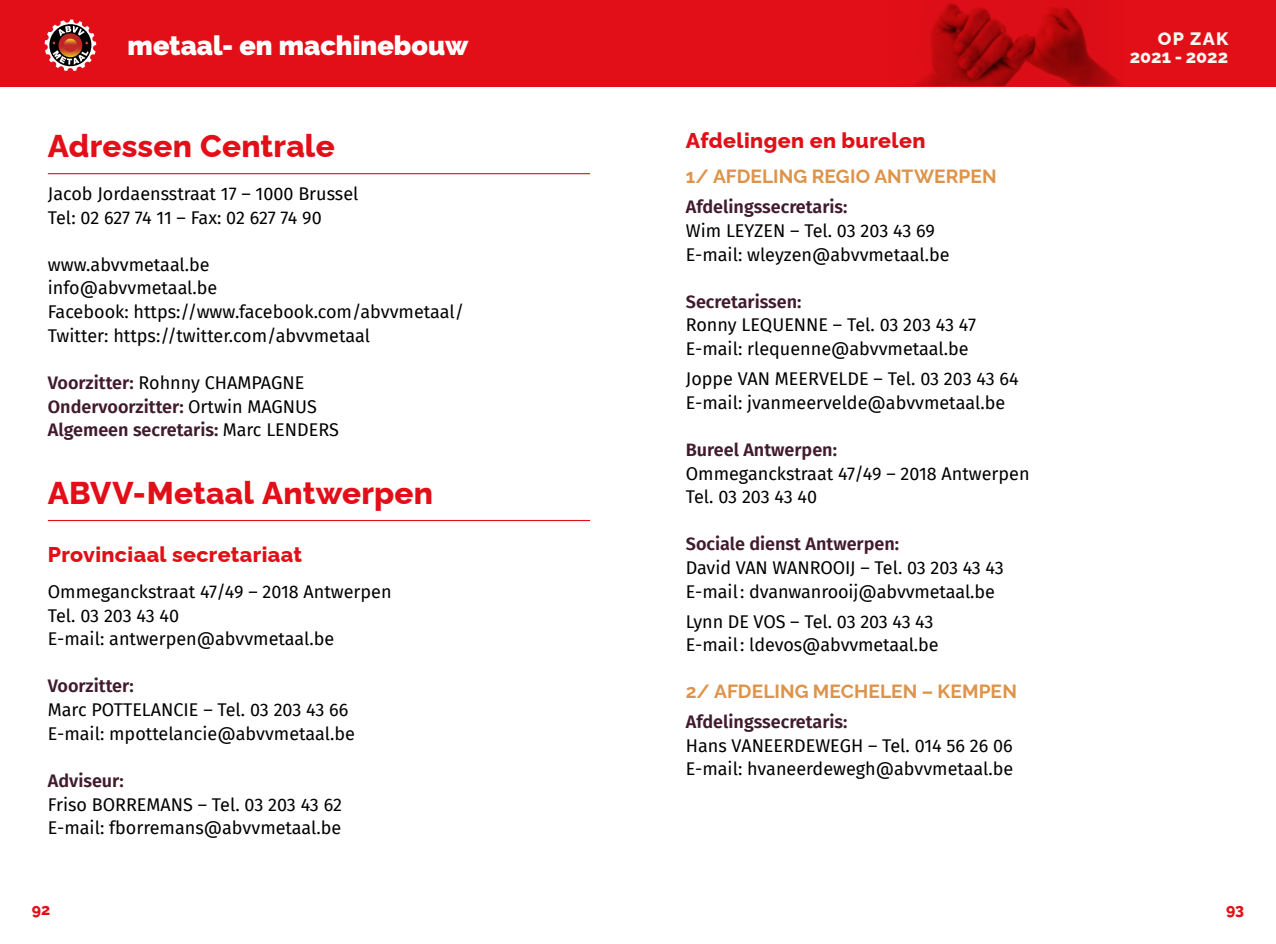
<style>
.page{position:relative;width:1276px;height:944px;background:#fff}
.page>*{position:absolute;margin:0;border:0;box-sizing:border-box;transform-origin:0 0}
.t1{font:800 31.5px "Raleway";letter-spacing:.005em;color:#e30f18}
.t2{font:900 27px "Raleway";color:#fff}
.t3{font:800 21.38px "Raleway";letter-spacing:.02em;color:#e30f18}
.t4{font:700 19.12px "Raleway";letter-spacing:.005em;color:#dd944a}
.t5{font:18px/23.6px "Fira Sans";color:#000}
.t6{font:600 18px/23.6px "Fira Sans";color:#411b2c}
.t7{font:800 18px/18px "Raleway";color:#fbf8f2;text-align:right}
.t8{font:800 15.75px "Raleway";color:#e30f18}
.s1{font-weight:400;color:#000}
</style>
<div class="page">
<hr style="left:48px;top:173px;width:542px;height:1px;background:#e30f18">
<hr style="left:48px;top:520px;width:542px;height:1px;background:#e30f18">
<div style="left:638px;top:0;width:638px;height:86px;background:#e30f18"></div>
<div style="left:0;top:0;width:638px;height:86px;background:#e30f18"></div>
<img style="left:888px;top:0;width:263px;height:86px">
<svg style="left:45px;top:20px;width:51px;height:51px"></svg>
<h2 class="t2" style="left:128px;top:30px;width:342px">metaal- en machinebouw</h2>
<p class="t7" style="left:1129px;top:27px;width:100px">OP ZAK<br>2021 - 2022</p>
<h1 class="t1" style="left:48px;top:121px;width:288px">Adressen Centrale</h1>
<p class="t5" style="left:48px;top:181px;width:312px">Jacob Jordaensstraat 17 – 1000 Brussel<br>Tel: 02 627 74 11 – Fax: 02 627 74 90</p>
<p class="t5" style="left:48px;top:252px;width:418px">www.abvvmetaal.be<br>info@abvvmetaal.be<br>Facebook: https://www.facebook.com/abvvmetaal/ Twitter: https://twitter.com/abvvmetaal</p>
<p class="t6" style="left:48px;top:370px;width:293px">Voorzitter: <span class="s1">Rohnny CHAMPAGNE<br></span>Ondervoorzitter: <span class="s1">Ortwin MAGNUS<br></span>Algemeen secretaris: <span class="s1">Marc LENDERS</span></p>
<h1 class="t1" style="left:48px;top:468px;width:387px">ABVV-Metaal Antwerpen</h1>
<p class="t3" style="left:48px;top:537px;width:256px">Provinciaal secretariaat</p>
<p class="t5" style="left:48px;top:579px;width:345px">Ommeganckstraat 47/49 – 2018 Antwerpen<br>Tel. 03 203 43 40<br>E-mail: antwerpen@abvvmetaal.be</p>
<p class="t6" style="left:48px;top:673px;width:87px">Voorzitter:</p>
<p class="t5" style="left:48px;top:697px;width:309px">Marc POTTELANCIE – Tel. 03 203 43 66<br>E-mail: mpottelancie@abvvmetaal.be</p>
<p class="t6" style="left:48px;top:768px;width:78px">Adviseur:</p>
<p class="t5" style="left:48px;top:792px;width:296px">Friso BORREMANS – Tel. 03 203 43 62<br>E-mail: fborremans@abvvmetaal.be</p>
<p class="t3" style="left:686px;top:123px;width:241px">Afdelingen en burelen</p>
<p class="t4" style="left:686px;top:161px;width:312px">1/ AFDELING REGIO ANTWERPEN</p>
<p class="t6" style="left:686px;top:194px;width:163px">Afdelingssecretaris:</p>
<p class="t5" style="left:686px;top:218px;width:265px">Wim LEYZEN – Tel. 03 203 43 69<br>E-mail: wleyzen@abvvmetaal.be</p>
<p class="t6" style="left:686px;top:289px;width:117px">Secretarissen:</p>
<p class="t5" style="left:686px;top:313px;width:292px">Ronny LEQUENNE – Tel. 03 203 43 47<br>E-mail: rlequenne@abvvmetaal.be</p>
<p class="t5" style="left:686px;top:367px;width:334px">Joppe VAN MEERVELDE – Tel. 03 203 43 64<br>E-mail: jvanmeervelde@abvvmetaal.be</p>
<p class="t6" style="left:686px;top:437px;width:153px">Bureel Antwerpen:</p>
<p class="t5" style="left:686px;top:461px;width:345px">Ommeganckstraat 47/49 – 2018 Antwerpen<br>Tel. 03 203 43 40</p>
<p class="t6" style="left:686px;top:531px;width:215px">Sociale dienst Antwerpen:</p>
<p class="t5" style="left:686px;top:555px;width:319px">David VAN WANROOIJ – Tel. 03 203 43 43<br>E-mail: dvanwanrooij@abvvmetaal.be</p>
<p class="t5" style="left:686px;top:609px;width:254px">Lynn DE VOS – Tel. 03 203 43 43<br>E-mail: ldevos@abvvmetaal.be</p>
<p class="t4" style="left:686px;top:676px;width:332px">2/ AFDELING MECHELEN – KEMPEN</p>
<p class="t6" style="left:686px;top:709px;width:163px">Afdelingssecretaris:</p>
<p class="t5" style="left:686px;top:733px;width:329px">Hans VANEERDEWEGH – Tel. 014 56 26 06<br>E-mail: hvaneerdewegh@abvvmetaal.be</p>
<p class="t8" style="left:32px;top:897px;width:20px">92</p>
<p class="t8" style="left:1226px;top:897px;width:19px">93</p>
</div>
